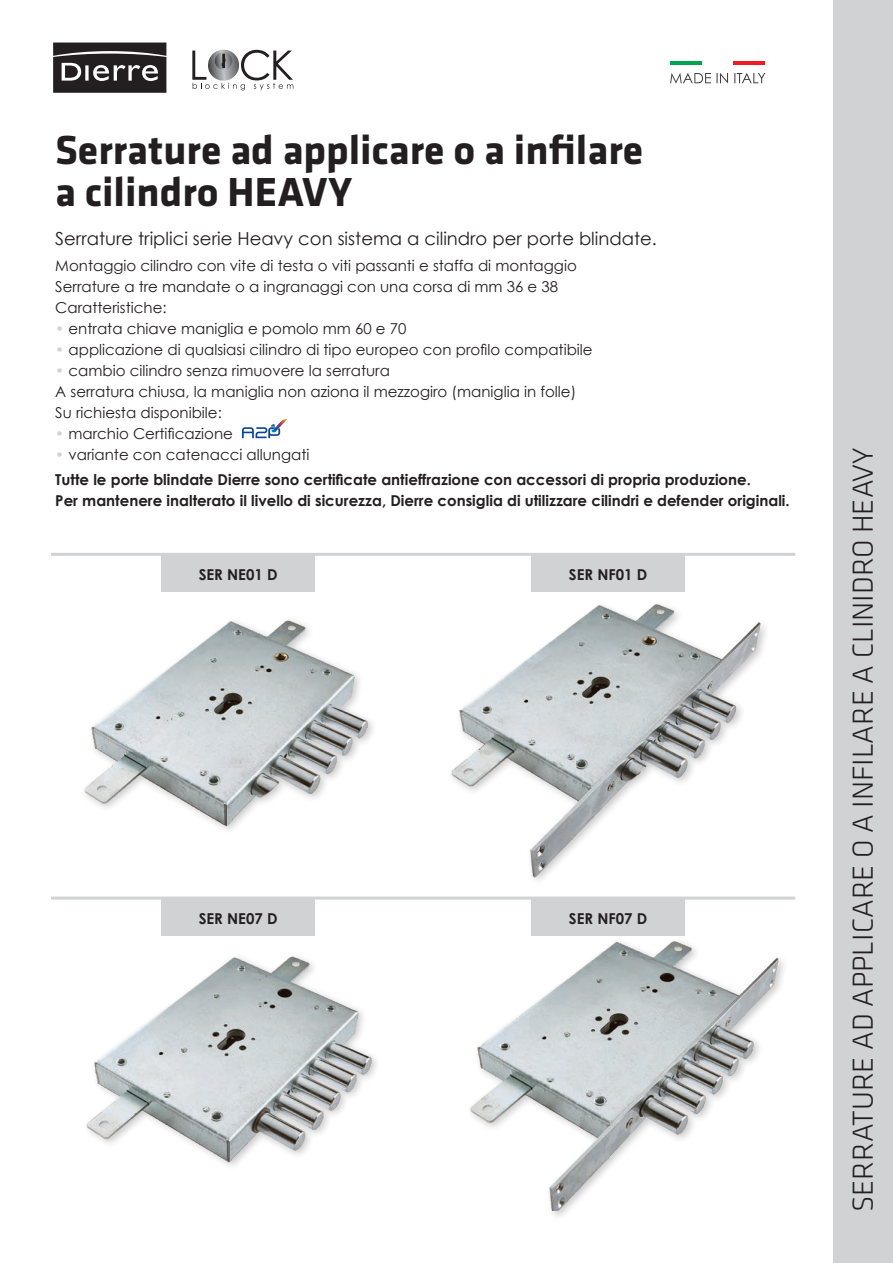
<style>
.page{position:relative;width:893px;height:1263px;background:#fff}
.page>*{position:absolute;margin:0;border:0;box-sizing:border-box;transform-origin:0 0}
.t1{font:700 42px/41.4px "Klavika";color:#231f20}
.t2{font:300 30px "Klavika";color:#231f20}
.t3{font:18px "Century Gothic";color:#231f20}
.t4{font:15px/21px "Century Gothic";color:#231f20}
.t5{font:700 15px/25.2px "Century Gothic";color:#231f20}
.s1{color:#d1d2d4}
.s2{font-weight:400;color:#d1d2d4}
.s3{font-weight:400}
</style>
<div class="page">
<hr style="left:51px;top:896px;width:744px;height:3px;background:#d1d2d4">
<div style="left:833px;top:0;width:60px;height:1263px;background:#d1d2d4"></div>
<div style="left:531px;top:899px;width:154px;height:37px;background:#d1d2d4"></div>
<div style="left:162px;top:899px;width:153px;height:37px;background:#d1d2d4"></div>
<svg style="left:53px;top:43px;width:113px;height:50px;background:#464243"></svg>
<hr style="left:733px;top:61px;width:31px;height:3px;background:#ee1d23">
<svg style="left:670px;top:73px;width:95px;height:10px"></svg>
<hr style="left:671px;top:61px;width:31px;height:3px;background:#00a54f">
<svg style="left:242px;top:419px;width:45px;height:19px"></svg>
<hr style="left:51px;top:553px;width:744px;height:3px;background:#d1d2d4">
<div style="left:531px;top:556px;width:154px;height:36px;background:#d1d2d4"></div>
<div style="left:162px;top:556px;width:153px;height:36px;background:#d1d2d4"></div>
<img style="left:84px;top:620px;width:289px;height:210px">
<img style="left:451px;top:604px;width:315px;height:276px">
<img style="left:86px;top:956px;width:291px;height:210px">
<img style="left:470px;top:941px;width:314px;height:270px">
<svg style="left:192px;top:50px;width:101px;height:40px"></svg>
<h1 class="t1" style="left:55px;top:131px;width:589px">Serrature ad applicare o a infilare a cilindro HEAVY</h1>
<p class="t3" style="left:55px;top:228px;width:603px">Serrature triplici serie Heavy con sistema a cilindro per porte blindate.</p>
<p class="t4" style="left:55px;top:254px;width:523px">Montaggio cilindro con vite di testa o viti passanti e staffa di montaggio<br>Serrature a tre mandate o a ingranaggi con una corsa di mm 36 e 38<br>Caratteristiche:</p>
<p class="t4" style="left:55px;top:317px;width:353px"><span class="s1">•</span> entrata chiave maniglia e pomolo mm 60 e 70</p>
<p class="t4" style="left:55px;top:338px;width:539px"><span class="s1">•</span> applicazione di qualsiasi cilindro di tipo europeo con profilo compatibile</p>
<p class="t4" style="left:55px;top:359px;width:522px"><span class="s1">•</span> cambio cilindro senza rimuovere la serratura<br>A serratura chiusa, la maniglia non aziona il mezzogiro (maniglia in folle)<br>Su richiesta disponibile:</p>
<p class="t4" style="left:55px;top:422px;width:179px"><span class="s1">•</span> marchio Certificazione</p>
<p class="t5" style="left:55px;top:441px;width:697px"><span class="s2">•</span> <span class="s3">variante con catenacci allungati<br></span>Tutte le porte blindate Dierre sono certificate antieffrazione con accessori di propria produzione.</p>
<p class="t5" style="left:55px;top:487px;width:736px">Per mantenere inalterato il livello di sicurezza, Dierre consiglia di utilizzare cilindri e defender originali.</p>
<p class="t5" style="left:199px;top:561px;width:80px">SER NE01 D</p>
<p class="t5" style="left:569px;top:561px;width:80px">SER NF01 D</p>
<p class="t5" style="left:199px;top:905px;width:80px">SER NE07 D</p>
<p class="t5" style="left:569px;top:905px;width:80px">SER NF07 D</p>
<h2 class="t2" style="left:845px;top:1212px;width:766px;rotate:-90deg">SERRATURE AD APPLICARE O A INFILARE A CLINIDRO HEAVY</h2>
</div>
